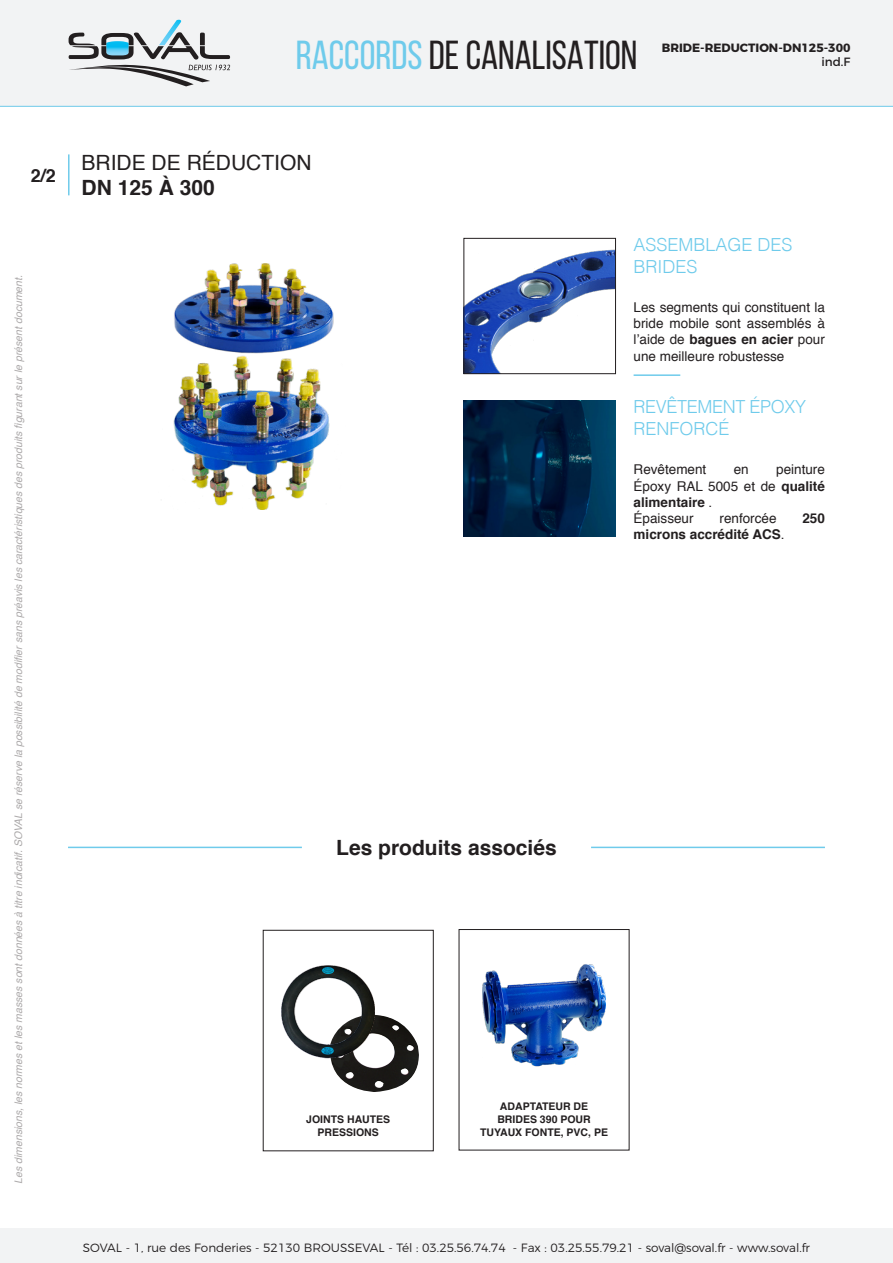
<style>
.page{position:relative;width:893px;height:1263px;background:#fff}
.page>*{position:absolute;margin:0;border:0;box-sizing:border-box;transform-origin:0 0}
.t1{font:40.5px "Bebas Neue";color:#231f20}
.t2{font:700 21px "Helvetica";color:#231f20}
.t3{font:21px "Helvetica";color:#231f20}
.t4{font:300 18px/21.6px "Helvetica";color:#6fcbeb}
.t5{font:300 18px "Helvetica";letter-spacing:-.02em;color:#6fcbeb}
.t6{font:700 18px "Helvetica";color:#231f20}
.t7{font:13.5px/16.2px "Helvetica";color:#231f20;text-align:justify}
.t8{font:700 13.5px "Helvetica";color:#231f20}
.t9{font:300 12px "Montserrat";color:#231f20}
.t10{font:700 12px "Montserrat";color:#231f20}
.t11{font:12px "Montserrat";color:#231f20}
.t12{font:italic 10.5px "Helvetica";color:#adaaab}
.t13{font:700 10.5px/12.6px "Helvetica";color:#231f20;text-align:center}
.s1{color:#6fcbeb}
.s2{font-weight:700}
.s3{font-weight:400}
</style>
<div class="page">
<div style="left:0;top:0;width:893px;height:106px;background:#f2f3f4"></div>
<svg style="left:69px;top:20px;width:161px;height:66px"></svg>
<hr style="left:0;top:106px;width:893px;height:1px;background:#6fcbeb">
<div style="left:0;top:1229px;width:893px;height:34px;background:#f2f3f4"></div>
<hr style="left:68px;top:154px;width:2px;height:41px;background:#6fcbeb">
<img style="left:463px;top:400px;width:153px;height:136px">
<hr style="left:634px;top:374px;width:46px;height:2px;background:#6fcbeb">
<img style="left:465px;top:249px;width:149px;height:123px">
<div style="left:463px;top:238px;width:153px;height:136px;border:1px solid #231f20"></div>
<img style="left:173px;top:263px;width:161px;height:247px">
<hr style="left:68px;top:847px;width:234px;height:1px;background:#6fcbeb">
<hr style="left:591px;top:847px;width:234px;height:1px;background:#6fcbeb">
<div style="left:263px;top:930px;width:171px;height:221px;border:1px solid #231f20"></div>
<img style="left:327px;top:1015px;width:92px;height:77px">
<img style="left:281px;top:965px;width:94px;height:93px">
<img style="left:483px;top:964px;width:122px;height:103px">
<h1 class="t1" style="left:296px;top:33px;width:343px"><span class="s1">RACCORDS</span> DE CANALISATION</h1>
<p class="t10" style="left:662px;top:38px;width:190px">BRIDE-REDUCTION-DN125-300</p>
<p class="t11" style="left:821px;top:52px;width:31px">ind.F</p>
<p class="t6" style="left:31px;top:161px;width:27px">2/2</p>
<p class="t12" style="left:10px;top:1184px;width:910px;rotate:-90deg">Les dimensions, les normes et les masses sont données à titre indicatif. SOVAL se réserve la possibilité de modifier sans préavis les caractéristiques des produits figurant sur le présent document.</p>
<p class="t3" style="left:82px;top:147px;width:231px">BRIDE DE RÉDUCTION</p>
<p class="t2" style="left:82px;top:171px;width:135px">DN 125 À 300</p>
<p class="t4" style="left:634px;top:233px;width:161px">ASSEMBLAGE DES<br>BRIDES</p>
<p class="t7" style="left:634px;top:300px;width:193px">Les segments qui constituent la bride mobile sont assemblés à l’aide de <span class="s2">bagues en acier</span> pour une meilleure robustesse</p>
<p class="t5" style="left:634px;top:392px;width:174px">REVÊTEMENT ÉPOXY</p>
<p class="t4" style="left:634px;top:416px;width:98px">RENFORCÉ</p>
<p class="t7" style="left:634px;top:462px;width:74px">Revêtement</p>
<p class="t7" style="left:734px;top:462px;width:17px">en</p>
<p class="t7" style="left:634px;top:462px;width:193px;text-indent:143px">peinture Époxy RAL 5005 et de <span class="s2">qualité alimentaire</span> .</p>
<p class="t7" style="left:634px;top:510px;width:62px">Épaisseur</p>
<p class="t7" style="left:719px;top:510px;width:59px">renforcée</p>
<p class="t8" style="left:802px;top:507px;width:24px">250</p>
<p class="t8" style="left:634px;top:523px;width:153px">microns accrédité ACS<span class="s3">.</span></p>
<p class="t2" style="left:336px;top:831px;width:222px">Les produits associés</p>
<p class="t13" style="left:306px;top:1113px;width:86px">JOINTS HAUTES<br>PRESSIONS</p>
<p class="t13" style="left:500px;top:1100px;width:90px">ADAPTATEUR DE</p>
<p class="t13" style="left:497px;top:1113px;width:95px">BRIDES 390 POUR</p>
<p class="t13" style="left:480px;top:1126px;width:129px">TUYAUX FONTE, PVC, PE</p>
<p class="t9" style="left:83px;top:1238px;width:729px">SOVAL - 1, rue des Fonderies - 52130 BROUSSEVAL - Tél : 03.25.56.74.74 - Fax : 03.25.55.79.21 - soval@soval.fr - www.soval.fr</p>
</div>
